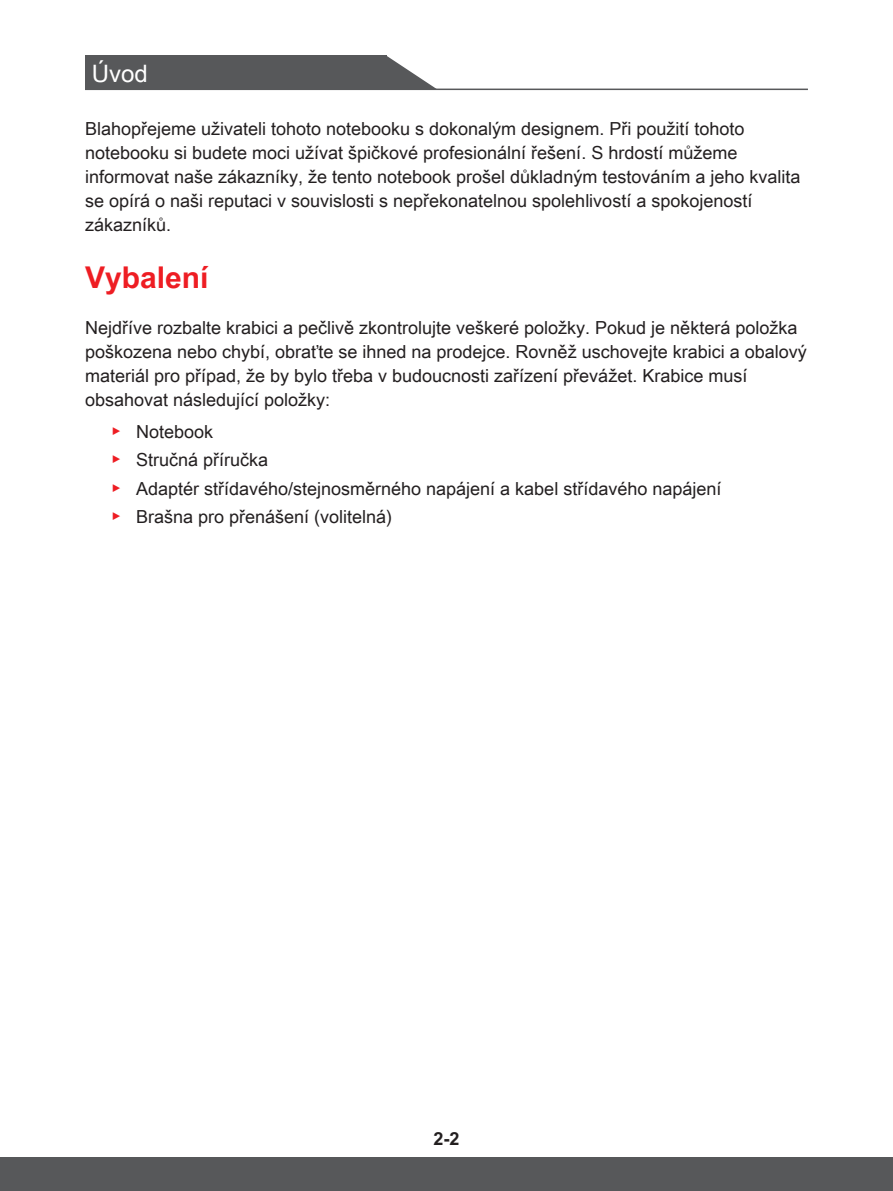
<style>
.page{position:relative;width:893px;height:1191px;background:#fff}
.page>*{position:absolute;margin:0;border:0;box-sizing:border-box;transform-origin:0 0}
.t1{font:700 30px "Arial Unicode MS";color:#ee1d23}
.t2{font:24px "Arial Unicode MS";color:#fff}
.t3{font:18px/24px "Arial Unicode MS";color:#231f20}
.t4{font:700 18px "Arial Unicode MS";color:#231f20}
.s1{color:#ee1d23}
</style>
<div class="page">
<div style="left:85px;top:56px;width:301px;height:34px;background:#57585a"></div>
<svg style="left:386px;top:56px;width:52px;height:33px"></svg>
<hr style="left:85px;top:89px;width:723px;height:1px;background:#57585a">
<div style="left:0;top:1157px;width:893px;height:34px;background:#57585a"></div>
<h2 class="t2" style="left:92px;top:56px;width:58px">Úvod</h2>
<p class="t3" style="left:85px;top:116px;width:717px">Blahopřejeme uživateli tohoto notebooku s dokonalým designem. Při použití tohoto notebooku si budete moci užívat špičkové profesionální řešení. S hrdostí můžeme informovat naše zákazníky, že tento notebook prošel důkladným testováním a jeho kvalita se opírá o naši reputaci v souvislosti s nepřekonatelnou spolehlivostí a spokojeností zákazníků.</p>
<h1 class="t1" style="left:85px;top:256px;width:125px">Vybalení</h1>
<p class="t3" style="left:85px;top:315px;width:723px">Nejdříve rozbalte krabici a pečlivě zkontrolujte veškeré položky. Pokud je některá položka poškozena nebo chybí, obraťte se ihned na prodejce. Rovněž uschovejte krabici a obalový materiál pro případ, že by bylo třeba v budoucnosti zařízení převážet. Krabice musí obsahovat následující položky:</p>
<p class="t3" style="left:111px;top:417px;width:612px;line-height:28.2px"><span class="s1">▶</span> Notebook<br><span class="s1">▶</span> Stručná příručka<br><span class="s1">▶</span> Adaptér střídavého/stejnosměrného napájení a kabel střídavého napájení <span class="s1">▶</span> Brašna pro přenášení (volitelná)</p>
<p class="t4" style="left:433px;top:1125px;width:28px">2-2</p>
</div>
